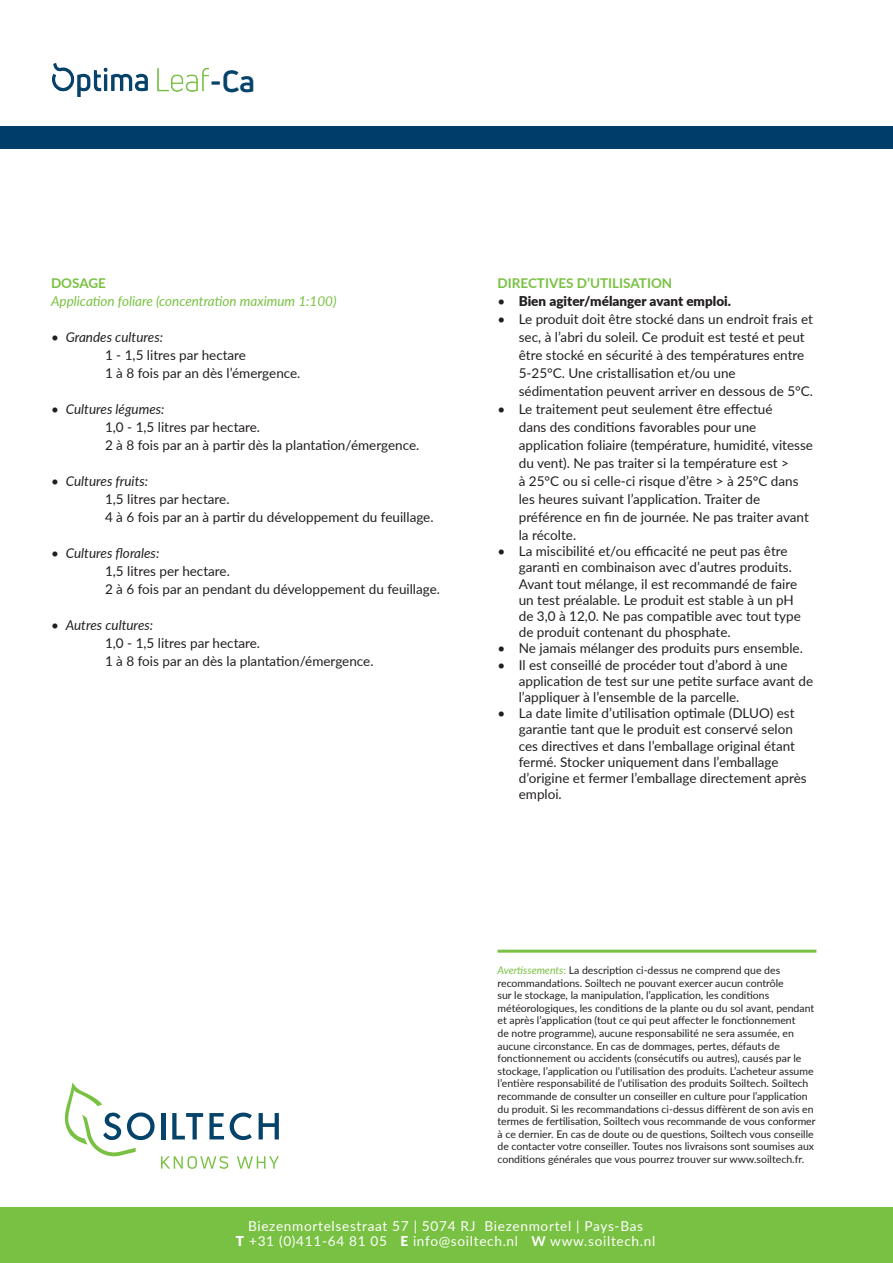
<style>
.page{position:relative;width:893px;height:1263px;background:#fff}
.page>*{position:absolute;margin:0;border:0;box-sizing:border-box;transform-origin:0 0}
.FOP_Product_Title{font:700 30px "Uni Neue";color:#05436a}
.t1{font:13.65px "Lato";letter-spacing:.05em;color:#fff}
.t2{font:13.5px/18px "Lato";color:#231f20}
.t3{font:italic 13.5px "Lato";color:#79c142}
.t4{font:900 13.5px "Lato";color:#231f20}
.t5{font:700 13.5px "Lato";color:#79c142}
.t6{font:10.5px/12.6px "Lato";color:#231f20}
.s1{font-style:italic}
.s2{font-weight:400}
.s3{font-style:italic;color:#79c142}
.s4{color:#79c142}
.s5{font-weight:900}
.s6{font-weight:700}
</style>
<div class="page">
<div style="left:0;top:1208px;width:893px;height:55px;background:#79c142"></div>
<hr style="left:497px;top:950px;width:319px;height:3px;background:#79c142">
<div style="left:0;top:126px;width:893px;height:23px;background:#003d6a"></div>
<svg style="left:64px;top:1082px;width:215px;height:87px"></svg>
<img style="left:52px;top:64px;width:156px;height:32px">
<p class="FOP_Product_Title" style="left:210px;top:62px;width:47px">-Ca</p>
<p class="t5" style="left:51px;top:273px;width:57px">DOSAGE</p>
<p class="t3" style="left:51px;top:291px;width:287px">Application foliare (concentration maximum 1:100)</p>
<p class="t2" style="left:105px;top:328px;width:143px;text-indent:-54px">• <span class="s1">Grandes cultures:<br></span>1 - 1,5 litres par hectare</p>
<p class="t2" style="left:105px;top:364px;width:197px">1 à 8 fois par an dès l’émergence.</p>
<p class="t2" style="left:105px;top:400px;width:157px;text-indent:-54px">• <span class="s1">Cultures légumes:<br></span>1,0 - 1,5 litres par hectare.</p>
<p class="t2" style="left:105px;top:436px;width:316px">2 à 8 fois par an à partir dès la plantation/émergence.</p>
<p class="t2" style="left:105px;top:472px;width:126px;text-indent:-54px">• <span class="s1">Cultures fruits:<br></span>1,5 litres par hectare.</p>
<p class="t2" style="left:105px;top:508px;width:330px">4 à 6 fois par an à partir du développement du feuillage.</p>
<p class="t2" style="left:105px;top:544px;width:126px;text-indent:-54px">• <span class="s1">Cultures florales:<br></span>1,5 litres per hectare.</p>
<p class="t2" style="left:105px;top:580px;width:337px">2 à 6 fois par an pendant du développement du feuillage.</p>
<p class="t2" style="left:105px;top:616px;width:157px;text-indent:-54px">• <span class="s1">Autres cultures:<br></span>1,0 - 1,5 litres par hectare.</p>
<p class="t2" style="left:105px;top:652px;width:270px">1 à 8 fois par an dès la plantation/émergence.</p>
<p class="t5" style="left:497px;top:273px;width:176px">DIRECTIVES D’UTILISATION</p>
<p class="t4" style="left:497px;top:291px;width:235px"><span class="s2">•</span> Bien agiter/mélanger avant emploi.</p>
<p class="t2" style="left:519px;top:310px;width:296px;text-indent:-21px">• Le produit doit être stocké dans un endroit frais et sec, à l’abri du soleil. Ce produit est testé et peut être stocké en sécurité à des températures entre 5-25°C. Une cristallisation et/ou une sédimentation peuvent arriver en dessous de 5°C.</p>
<p class="t2" style="left:519px;top:400px;width:296px;text-indent:-21px">• Le traitement peut seulement être effectué<br>dans des conditions favorables pour une application foliaire (température, humidité, vitesse du vent). Ne pas traiter si la température est &gt;<br>à 25°C ou si celle-ci risque d’être &gt; à 25°C dans les heures suivant l’application. Traiter de préférence en fin de journée. Ne pas traiter avant la récolte.</p>
<p class="t2" style="left:519px;top:543px;width:283px;line-height:16.2px;text-indent:-21px">• La miscibilité et/ou efficacité ne peut pas être garanti en combinaison avec d’autres produits.<br>Avant tout mélange, il est recommandé de faire un test préalable. Le produit est stable à un pH de 3,0 à 12,0. Ne pas compatible avec tout type de produit contenant du phosphate.</p>
<p class="t2" style="left:497px;top:639px;width:307px">• Ne jamais mélanger des produits purs ensemble.</p>
<p class="t2" style="left:519px;top:656px;width:296px;line-height:16.2px;text-indent:-21px">• Il est conseillé de procéder tout d’abord à une application de test sur une petite surface avant de l’appliquer à l’ensemble de la parcelle.</p>
<p class="t2" style="left:519px;top:705px;width:289px;line-height:16.2px;text-indent:-21px">• La date limite d’utilisation optimale (DLUO) est garantie tant que le produit est conservé selon ces directives et dans l’emballage original étant fermé. Stocker uniquement dans l’emballage d’origine et fermer l’emballage directement après emploi.</p>
<p class="t6" style="left:497px;top:963px;width:320px"><span class="s3">Avertissements</span><span class="s4">:</span> La description ci-dessus ne comprend que des recommandations. Soiltech ne pouvant exercer aucun contrôle<br>sur le stockage, la manipulation, l’application, les conditions météorologiques, les conditions de la plante ou du sol avant, pendant et après l’application (tout ce qui peut affecter le fonctionnement<br>de notre programme), aucune responsabilité ne sera assumée, en aucune circonstance. En cas de dommages, pertes, défauts de fonctionnement ou accidents (consécutifs ou autres), causés par le stockage, l’application ou l’utilisation des produits. L’acheteur assume l’entière responsabilité de l’utilisation des produits Soiltech. Soiltech recommande de consulter un conseiller en culture pour l’application du produit. Si les recommandations ci-dessus diffèrent de son avis en termes de fertilisation, Soiltech vous recommande de vous conformer à ce dernier. En cas de doute ou de questions, Soiltech vous conseille de contacter votre conseiller. Toutes nos livraisons sont soumises aux conditions générales que vous pourrez trouver sur www.soiltech.fr.</p>
<p class="t1" style="left:248px;top:1216px;width:397px">Biezenmortelsestraat 57 | 5074 RJ Biezenmortel | Pays-Bas</p>
<p class="t1" style="left:236px;top:1231px;width:421px"><span class="s5">T</span> +31 (0)411-64 81 05 <span class="s5">E</span> info@soiltech.nl <span class="s6">W</span> www.soiltech.nl</p>
</div>
